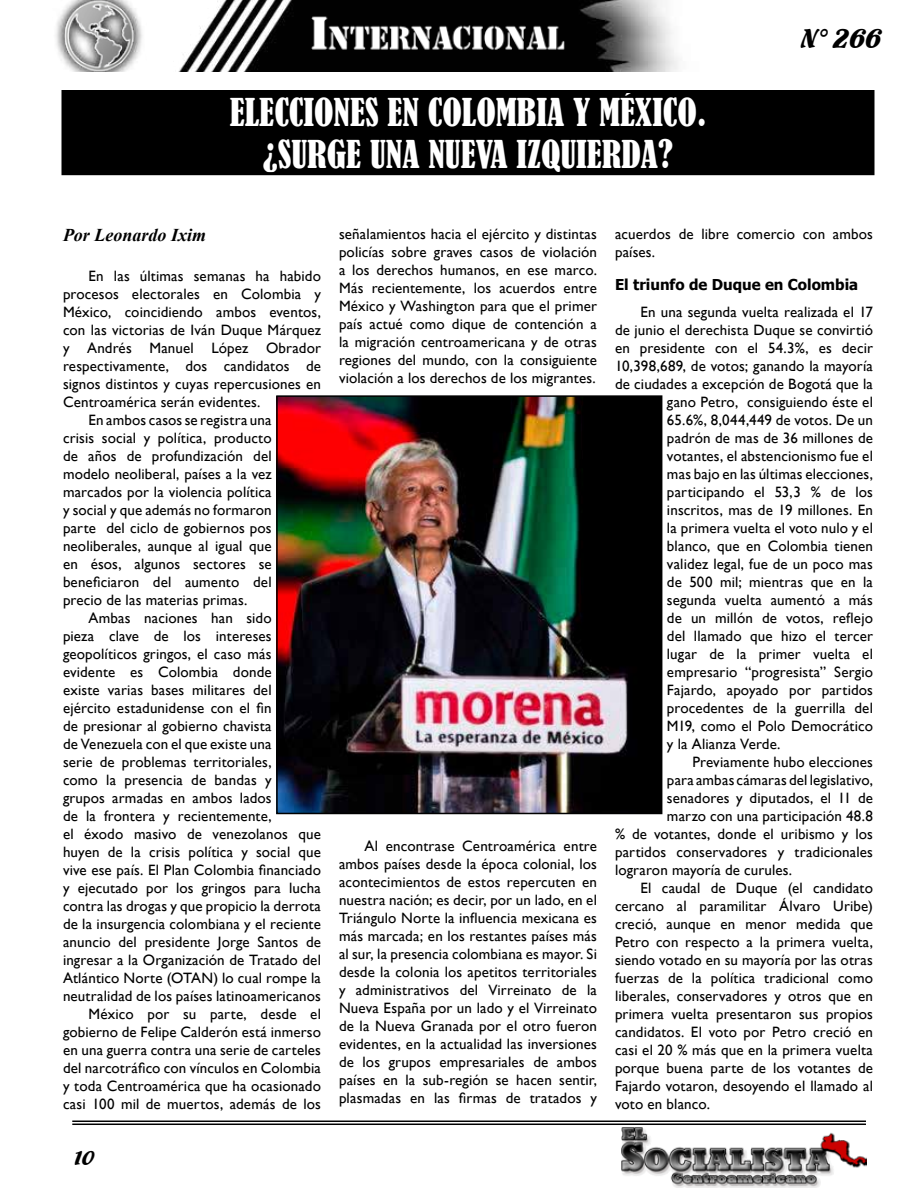
<style>
.page{position:relative;width:918px;height:1188px;background:#fff}
.page>*{position:absolute;margin:0;border:0;box-sizing:border-box;transform-origin:0 0}
.t1{font:condensed 36px/42px "Bernard";color:#fff;text-align:center}
.t2{font:28.5px "Flamenco D";color:#000}
.t3{font:21px "Flamenco D";color:#000}
.t4{font:italic 700 18px "Times New Roman";color:#000}
.t5{font:15px/18px "Gill Sans";letter-spacing:.01em;color:#000;text-align:justify}
.t6{font:700 15px "Tahoma";color:#000}
</style>
<div class="page">
<hr style="left:72px;top:1121px;width:794px;height:1px;background:#000">
<hr style="left:72px;top:1124px;width:794px;height:1px;background:#000">
<img style="left:621px;top:1127px;width:245px;height:61px">
<img style="left:55px;top:0;width:623px;height:72px">
<div style="left:63px;top:92px;width:810px;height:82px;background:#000"></div>
<div style="left:62px;top:90px;width:812px;height:85px;border:3px solid #000"></div>
<img style="left:279px;top:398px;width:380px;height:413px">
<div style="left:276px;top:395px;width:386px;height:419px;border:2px solid #000"></div>
<h1 class="t1" style="left:230px;top:92px;width:478px">ELECCIONES EN COLOMBIA Y MÉXICO. ¿SURGE UNA NUEVA IZQUIERDA?</h1>
<h2 class="t2" style="left:802px;top:21px;width:82px">N° 266</h2>
<p class="t4" style="left:63px;top:222px;width:145px">Por Leonardo Ixim</p>
<p class="t5" style="left:88px;top:268px;width:234px">En las últimas semanas ha habido</p>
<p class="t5" style="left:63px;top:286px;width:260px">procesos electorales en Colombia y</p>
<p class="t5" style="left:63px;top:304px;width:260px">México, coincidiendo ambos eventos,</p>
<p class="t5" style="left:63px;top:322px;width:260px">con las victorias de Iván Duque Márquez</p>
<p class="t5" style="left:63px;top:340px;width:260px">y Andrés Manuel López Obrador</p>
<p class="t5" style="left:63px;top:358px;width:260px">respectivamente, dos candidatos de</p>
<p class="t5" style="left:63px;top:376px;width:260px">signos distintos y cuyas repercusiones en</p>
<p class="t5" style="left:63px;top:394px;width:199px">Centroamérica serán evidentes.</p>
<p class="t5" style="left:88px;top:412px;width:185px">En ambos casos se registra una</p>
<p class="t5" style="left:63px;top:430px;width:210px">crisis social y política, producto</p>
<p class="t5" style="left:63px;top:448px;width:210px">de años de profundización del</p>
<p class="t5" style="left:63px;top:466px;width:210px">modelo neoliberal, países a la vez</p>
<p class="t5" style="left:63px;top:484px;width:210px">marcados por la violencia política</p>
<p class="t5" style="left:63px;top:502px;width:210px">y social y que además no formaron</p>
<p class="t5" style="left:63px;top:520px;width:210px">parte del ciclo de gobiernos pos</p>
<p class="t5" style="left:63px;top:538px;width:210px">neoliberales, aunque al igual que</p>
<p class="t5" style="left:63px;top:556px;width:210px">en ésos, algunos sectores se</p>
<p class="t5" style="left:63px;top:574px;width:210px">beneficiaron del aumento del</p>
<p class="t5" style="left:63px;top:592px;width:186px">precio de las materias primas.</p>
<p class="t5" style="left:88px;top:610px;width:185px">Ambas naciones han sido</p>
<p class="t5" style="left:63px;top:628px;width:210px">pieza clave de los intereses</p>
<p class="t5" style="left:63px;top:646px;width:210px">geopolíticos gringos, el caso más</p>
<p class="t5" style="left:63px;top:664px;width:210px">evidente es Colombia donde</p>
<p class="t5" style="left:63px;top:682px;width:210px">existe varias bases militares del</p>
<p class="t5" style="left:63px;top:700px;width:210px">ejército estadunidense con el fin</p>
<p class="t5" style="left:63px;top:718px;width:210px">de presionar al gobierno chavista</p>
<p class="t5" style="left:63px;top:736px;width:210px">de Venezuela con el que existe una</p>
<p class="t5" style="left:63px;top:754px;width:210px">serie de problemas territoriales,</p>
<p class="t5" style="left:63px;top:772px;width:210px">como la presencia de bandas y</p>
<p class="t5" style="left:63px;top:790px;width:210px">grupos armadas en ambos lados</p>
<p class="t5" style="left:63px;top:808px;width:210px">de la frontera y recientemente,</p>
<p class="t5" style="left:63px;top:826px;width:260px">el éxodo masivo de venezolanos que</p>
<p class="t5" style="left:63px;top:844px;width:259px">huyen de la crisis política y social que</p>
<p class="t5" style="left:63px;top:862px;width:259px">vive ese país. El Plan Colombia financiado</p>
<p class="t5" style="left:63px;top:880px;width:260px">y ejecutado por los gringos para lucha</p>
<p class="t5" style="left:63px;top:898px;width:260px">contra las drogas y que propicio la derrota</p>
<p class="t5" style="left:63px;top:916px;width:260px">de la insurgencia colombiana y el reciente</p>
<p class="t5" style="left:63px;top:934px;width:260px">anuncio del presidente Jorge Santos de</p>
<p class="t5" style="left:63px;top:952px;width:259px">ingresar a la Organización de Tratado del</p>
<p class="t5" style="left:63px;top:970px;width:260px">Atlántico Norte (OTAN) lo cual rompe la</p>
<p class="t5" style="left:63px;top:988px;width:260px">neutralidad de los países latinoamericanos</p>
<p class="t5" style="left:88px;top:1006px;width:234px">México por su parte, desde el</p>
<p class="t5" style="left:63px;top:1024px;width:260px">gobierno de Felipe Calderón está inmerso</p>
<p class="t5" style="left:63px;top:1042px;width:260px">en una guerra contra una serie de carteles</p>
<p class="t5" style="left:63px;top:1060px;width:260px">del narcotráfico con vínculos en Colombia</p>
<p class="t5" style="left:63px;top:1078px;width:260px">y toda Centroamérica que ha ocasionado</p>
<p class="t5" style="left:63px;top:1096px;width:259px">casi 100 mil de muertos, además de los</p>
<h3 class="t3" style="left:72px;top:1146px;width:24px">10</h3>
<p class="t5" style="left:339px;top:225px;width:260px">señalamientos hacia el ejército y distintas policías sobre graves casos de violación a los derechos humanos, en ese marco.<br>Más recientemente, los acuerdos entre México y Washington para que el primer país actué como dique de contención a la migración centroamericana y de otras regiones del mundo, con la consiguiente violación a los derechos de los migrantes.</p>
<p class="t5" style="left:339px;top:837px;width:260px;text-indent:26px">Al encontrase Centroamérica entre ambos países desde la época colonial, los acontecimientos de estos repercuten en nuestra nación; es decir, por un lado, en el Triángulo Norte la influencia mexicana es más marcada; en los restantes países más al sur, la presencia colombiana es mayor. Si desde la colonia los apetitos territoriales y administrativos del Virreinato de la Nueva España por un lado y el Virreinato de la Nueva Granada por el otro fueron evidentes, en la actualidad las inversiones de los grupos empresariales de ambos países en la sub-región se hacen sentir, plasmadas en las firmas de tratados y</p>
<p class="t5" style="left:615px;top:225px;width:260px">acuerdos de libre comercio con ambos países.</p>
<p class="t6" style="left:615px;top:274px;width:245px">El triunfo de Duque en Colombia</p>
<p class="t5" style="left:640px;top:303px;width:234px">En una segunda vuelta realizada el 17</p>
<p class="t5" style="left:615px;top:321px;width:260px">de junio el derechista Duque se convirtió</p>
<p class="t5" style="left:615px;top:339px;width:259px">en presidente con el 54.3%, es decir</p>
<p class="t5" style="left:615px;top:357px;width:260px">10,398,689, de votos; ganando la mayoría</p>
<p class="t5" style="left:615px;top:375px;width:260px">de ciudades a excepción de Bogotá que la</p>
<p class="t5" style="left:667px;top:393px;width:208px">gano Petro, consiguiendo éste el</p>
<p class="t5" style="left:667px;top:411px;width:208px">65.6%, 8,044,449 de votos. De un</p>
<p class="t5" style="left:667px;top:429px;width:208px">padrón de mas de 36 millones de</p>
<p class="t5" style="left:667px;top:447px;width:208px">votantes, el abstencionismo fue el</p>
<p class="t5" style="left:667px;top:465px;width:208px">mas bajo en las últimas elecciones,</p>
<p class="t5" style="left:667px;top:483px;width:208px">participando el 53,3 % de los</p>
<p class="t5" style="left:667px;top:501px;width:208px">inscritos, mas de 19 millones. En</p>
<p class="t5" style="left:667px;top:519px;width:208px">la primera vuelta el voto nulo y el</p>
<p class="t5" style="left:667px;top:537px;width:208px">blanco, que en Colombia tienen</p>
<p class="t5" style="left:667px;top:555px;width:208px">validez legal, fue de un poco mas</p>
<p class="t5" style="left:667px;top:573px;width:208px">de 500 mil; mientras que en la</p>
<p class="t5" style="left:667px;top:591px;width:208px">segunda vuelta aumentó a más</p>
<p class="t5" style="left:667px;top:609px;width:208px">de un millón de votos, reflejo</p>
<p class="t5" style="left:667px;top:627px;width:208px">del llamado que hizo el tercer</p>
<p class="t5" style="left:667px;top:645px;width:208px">lugar de la primer vuelta el</p>
<p class="t5" style="left:667px;top:663px;width:208px">empresario “progresista” Sergio</p>
<p class="t5" style="left:667px;top:681px;width:208px">Fajardo, apoyado por partidos</p>
<p class="t5" style="left:667px;top:699px;width:208px">procedentes de la guerrilla del</p>
<p class="t5" style="left:667px;top:717px;width:208px">M19, como el Polo Democrático</p>
<p class="t5" style="left:667px;top:735px;width:115px">y la Alianza Verde.</p>
<p class="t5" style="left:692px;top:753px;width:182px">Previamente hubo elecciones</p>
<p class="t5" style="left:667px;top:771px;width:208px">para ambas cámaras del legislativo,</p>
<p class="t5" style="left:667px;top:789px;width:208px">senadores y diputados, el 11 de</p>
<p class="t5" style="left:667px;top:807px;width:208px">marzo con una participación 48.8</p>
<p class="t5" style="left:615px;top:825px;width:260px">% de votantes, donde el uribismo y los</p>
<p class="t5" style="left:615px;top:843px;width:260px">partidos conservadores y tradicionales</p>
<p class="t5" style="left:615px;top:861px;width:179px">lograron mayoría de curules.</p>
<p class="t5" style="left:640px;top:879px;width:234px">El caudal de Duque (el candidato</p>
<p class="t5" style="left:615px;top:897px;width:259px">cercano al paramilitar Álvaro Uribe)</p>
<p class="t5" style="left:615px;top:915px;width:260px">creció, aunque en menor medida que</p>
<p class="t5" style="left:615px;top:933px;width:260px">Petro con respecto a la primera vuelta,</p>
<p class="t5" style="left:615px;top:951px;width:260px">siendo votado en su mayoría por las otras</p>
<p class="t5" style="left:615px;top:969px;width:260px">fuerzas de la política tradicional como</p>
<p class="t5" style="left:615px;top:987px;width:260px">liberales, conservadores y otros que en</p>
<p class="t5" style="left:615px;top:1005px;width:259px">primera vuelta presentaron sus propios</p>
<p class="t5" style="left:615px;top:1023px;width:260px">candidatos. El voto por Petro creció en</p>
<p class="t5" style="left:615px;top:1041px;width:259px">casi el 20 % más que en la primera vuelta</p>
<p class="t5" style="left:615px;top:1059px;width:259px">porque buena parte de los votantes de</p>
<p class="t5" style="left:615px;top:1077px;width:260px">Fajardo votaron, desoyendo el llamado al</p>
<p class="t5" style="left:615px;top:1095px;width:97px">voto en blanco.</p>
</div>
